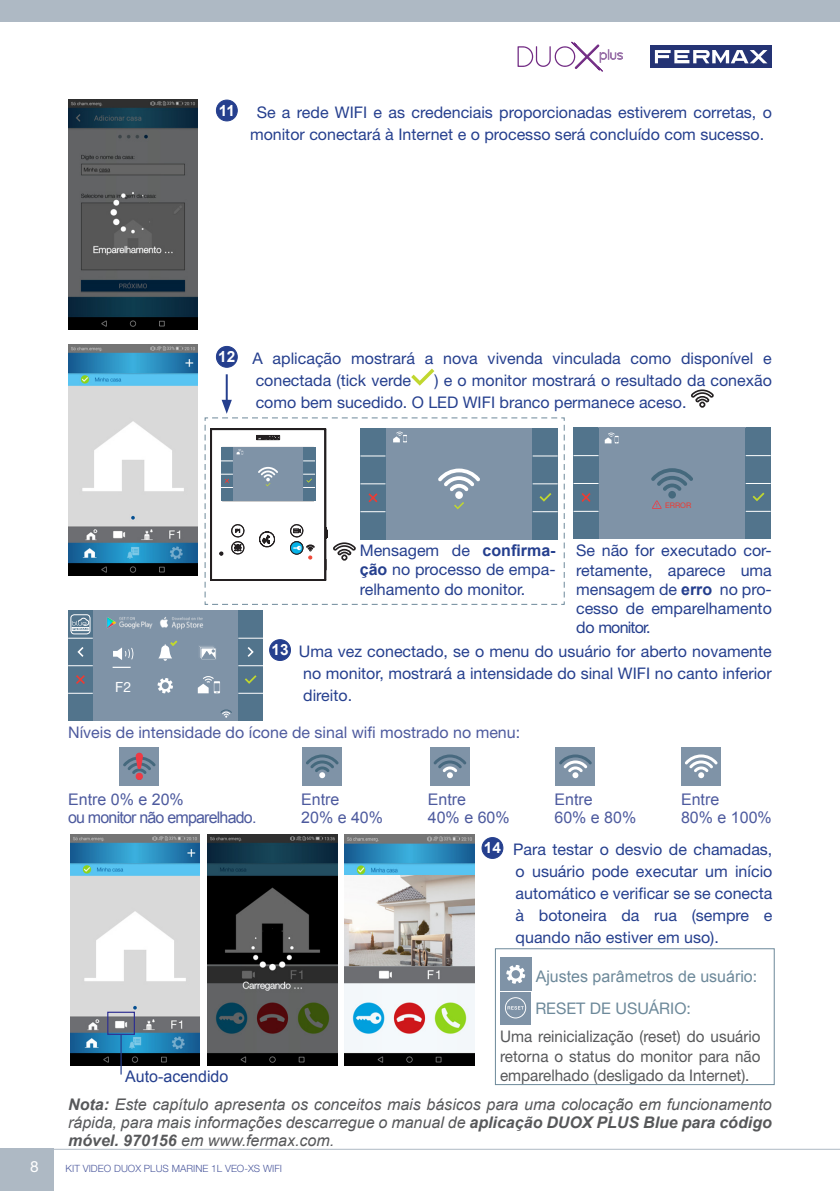
<style>
.page{position:relative;width:840px;height:1191px;background:#fff}
.page>*{position:absolute;margin:0;border:0;box-sizing:border-box;transform-origin:0 0}
.NOTAS{font:16px/22px "Helvetica Neue";color:#253f8e;text-align:justify}
.t1{font:italic 16px/18px "Arial";color:#57585a;text-align:justify}
.Nota{font:16px/19.2px "Helvetica Neue";color:#57585a;text-align:justify;scale:.95 1}
.t2{font:16px "Arial";color:#4d5a9e}
.NOTAS-2{font:16px "Helvetica Neue";color:#4d5a9e}
.Nota-2{font:16px "Arial";color:#6d899a}
.t3{font:16px "Arial";letter-spacing:-.05em;color:#4d5a9e}
.Nota-3{font:16px "Helvetica Neue";color:#6d899a}
.t4{font:16px "Arial";color:#253f8e}
.t5{font:700 15.4px "Arial";color:#fff}
.t6{font:15.4px "Helvetica Neue";color:#fff}
.t7{font:14px "Helvetica Neue LT Std";color:#fff}
.t8{font:300 10px "Helvetica Neue LT Std";letter-spacing:.005em;color:#4d5a9e}
.t9{font:7.6px "Helvetica Neue LT Std";color:#ee3b32}
.s1{font-family:"Arial";font-weight:700}
.s2{font-family:"Helvetica Neue"}
.s3{font-weight:700}
</style>
<div class="page">
<div style="left:0;top:1148px;width:53px;height:43px;background:#aeb9c4"></div>
<hr style="left:0;top:1148px;width:839px;height:1px;background:#aeb9c4">
<div style="left:0;top:0;width:839px;height:22px;background:#aeb9c4"></div>
<div style="left:650px;top:46px;width:121px;height:22px;background:#243374"></div>
<svg style="left:654px;top:50px;width:113px;height:13px"></svg>
<svg style="left:517px;top:42px;width:105px;height:30px"></svg>
<div style="left:216px;top:346px;width:21px;height:21px;background:#253f8e;border-radius:50%"></div>
<div style="left:216px;top:346px;width:21px;height:22px;border:1px solid #253f8e;border-radius:50%"></div>
<svg style="left:411px;top:368px;width:23px;height:18px"></svg>
<svg style="left:691px;top:389px;width:23px;height:19px"></svg>
<img style="left:68px;top:344px;width:130px;height:231px">
<div style="left:216px;top:100px;width:21px;height:21px;background:#253f8e;border-radius:50%"></div>
<div style="left:216px;top:100px;width:21px;height:21px;border:1px solid #253f8e;border-radius:50%"></div>
<img style="left:68px;top:99px;width:130px;height:231px">
<div style="left:269px;top:639px;width:21px;height:21px;background:#253f8e;border-radius:50%"></div>
<div style="left:269px;top:639px;width:22px;height:22px;border:1px solid #253f8e;border-radius:50%"></div>
<div style="left:482px;top:837px;width:20px;height:21px;background:#253f8e;border-radius:50%"></div>
<div style="left:481px;top:837px;width:22px;height:22px;border:1px solid #253f8e;border-radius:50%"></div>
<img style="left:70px;top:835px;width:130px;height:230px">
<img style="left:207px;top:835px;width:130px;height:230px">
<div style="left:107px;top:1011px;width:28px;height:24px;border:1px solid #2e3092"></div>
<hr style="left:120px;top:1035px;width:2px;height:39px;background:#253f8e">
<div style="left:119px;top:747px;width:40px;height:38px;background:#7f93a7"></div>
<svg style="left:123px;top:752px;width:33px;height:28px"></svg>
<div style="left:302px;top:747px;width:40px;height:38px;background:#7f93a7"></div>
<svg style="left:306px;top:754px;width:32px;height:24px"></svg>
<div style="left:430px;top:747px;width:39px;height:38px;background:#7f93a7"></div>
<svg style="left:433px;top:754px;width:33px;height:24px"></svg>
<div style="left:555px;top:747px;width:40px;height:38px;background:#7f93a7"></div>
<svg style="left:559px;top:754px;width:32px;height:24px"></svg>
<div style="left:681px;top:747px;width:39px;height:38px;background:#7f93a7"></div>
<svg style="left:685px;top:754px;width:32px;height:24px"></svg>
<hr style="left:225px;top:374px;width:2px;height:29px;background:#253f8e">
<svg style="left:204px;top:400px;width:360px;height:205px"></svg>
<div style="left:92px;top:610px;width:146px;height:111px;background:#7f93a7"></div>
<svg style="left:68px;top:610px;width:25px;height:28px"></svg>
<div style="left:68px;top:638px;width:25px;height:27px;background:#52748c"></div>
<div style="left:68px;top:665px;width:25px;height:28px;background:#52748c"></div>
<div style="left:68px;top:693px;width:25px;height:28px;background:#52748c"></div>
<svg style="left:68px;top:693px;width:25px;height:1px"></svg>
<svg style="left:68px;top:665px;width:25px;height:1px"></svg>
<svg style="left:68px;top:638px;width:25px;height:1px"></svg>
<div style="left:238px;top:610px;width:25px;height:28px;background:#52748c"></div>
<div style="left:238px;top:638px;width:25px;height:27px;background:#52748c"></div>
<div style="left:238px;top:665px;width:25px;height:28px;background:#52748c"></div>
<div style="left:238px;top:693px;width:25px;height:28px;background:#52748c"></div>
<svg style="left:238px;top:693px;width:25px;height:1px"></svg>
<svg style="left:238px;top:665px;width:25px;height:1px"></svg>
<svg style="left:238px;top:638px;width:25px;height:1px"></svg>
<svg style="left:247px;top:647px;width:6px;height:10px"></svg>
<svg style="left:77px;top:647px;width:6px;height:10px"></svg>
<svg style="left:76px;top:675px;width:9px;height:9px"></svg>
<svg style="left:245px;top:675px;width:11px;height:9px"></svg>
<svg style="left:113px;top:647px;width:20px;height:13px"></svg>
<svg style="left:157px;top:678px;width:16px;height:15px"></svg>
<svg style="left:158px;top:641px;width:19px;height:20px"></svg>
<div style="left:198px;top:645px;width:16px;height:12px;border:1px solid #7f93a7"></div>
<div style="left:199px;top:646px;width:16px;height:12px;border:1px solid #7f93a7"></div>
<div style="left:201px;top:648px;width:15px;height:12px;border:1px solid #7f93a7"></div>
<svg style="left:202px;top:650px;width:13px;height:9px"></svg>
<svg style="left:220px;top:709px;width:12px;height:8px"></svg>
<div style="left:71px;top:614px;width:19px;height:20px;border:1px solid #fff;border-radius:3px"></div>
<svg style="left:72px;top:618px;width:17px;height:12px"></svg>
<img style="left:107px;top:617px;width:96px;height:13px">
<svg style="left:112px;top:666px;width:19px;height:2px"></svg>
<svg style="left:198px;top:676px;width:22px;height:17px"></svg>
<div style="left:598px;top:427px;width:147px;height:112px;background:#7f93a7"></div>
<div style="left:573px;top:427px;width:25px;height:28px;background:#52748c"></div>
<div style="left:573px;top:455px;width:25px;height:28px;background:#52748c"></div>
<div style="left:573px;top:483px;width:25px;height:28px;background:#52748c"></div>
<div style="left:573px;top:511px;width:25px;height:28px;background:#52748c"></div>
<svg style="left:573px;top:511px;width:25px;height:1px"></svg>
<svg style="left:573px;top:483px;width:25px;height:1px"></svg>
<svg style="left:573px;top:455px;width:25px;height:1px"></svg>
<div style="left:745px;top:427px;width:25px;height:28px;background:#52748c"></div>
<div style="left:745px;top:455px;width:25px;height:28px;background:#52748c"></div>
<div style="left:745px;top:483px;width:25px;height:28px;background:#52748c"></div>
<div style="left:745px;top:511px;width:25px;height:28px;background:#52748c"></div>
<svg style="left:745px;top:511px;width:25px;height:1px"></svg>
<svg style="left:745px;top:483px;width:25px;height:1px"></svg>
<svg style="left:745px;top:455px;width:25px;height:1px"></svg>
<svg style="left:581px;top:493px;width:9px;height:9px"></svg>
<svg style="left:752px;top:492px;width:12px;height:9px"></svg>
<div style="left:668px;top:491px;width:7px;height:7px;background:#45697d;border-radius:50%"></div>
<svg style="left:651px;top:468px;width:42px;height:23px"></svg>
<svg style="left:652px;top:500px;width:9px;height:9px"></svg>
<svg style="left:604px;top:432px;width:14px;height:11px"></svg>
<img style="left:344px;top:843px;width:130px;height:222px">
<img style="left:344px;top:864px;width:130px;height:101px">
<img style="left:356px;top:864px;width:28px;height:8px">
<img style="left:344px;top:835px;width:130px;height:8px">
<div style="left:500px;top:957px;width:31px;height:33px;background:#7f93a7"></div>
<svg style="left:506px;top:965px;width:19px;height:18px"></svg>
<div style="left:500px;top:992px;width:30px;height:32px;background:#7f93a7"></div>
<svg style="left:505px;top:997px;width:21px;height:21px"></svg>
<div style="left:494px;top:948px;width:280px;height:137px;border:1px solid #6d899a"></div>
<p class="t5" style="left:218px;top:100px;width:18px">11</p>
<p class="NOTAS" style="left:250px;top:101px;width:523px;text-align:center">Se a rede WIFI e as credenciais proporcionadas estiverem corretas, o monitor conectará à Internet e o processo será concluído com sucesso.</p>
<p class="t5" style="left:218px;top:346px;width:19px">12</p>
<p class="NOTAS" style="left:252px;top:347px;width:520px">A aplicação mostrará a nova vivenda vinculada como disponível e conectada (tick verde</p>
<p class="NOTAS" style="left:255px;top:369px;width:517px;text-indent:178px">) e o monitor mostrará o resultado da conexão como bem sucedido. O LED WIFI branco permanece aceso.</p>
<p class="t7" style="left:115px;top:678px;width:17px">F2</p>
<p class="NOTAS" style="left:359px;top:541px;width:197px;line-height:19.2px">Mensagem de <span class="s1">confirma&shy;ção</span> no processo de empa&shy;relhamento do monitor.</p>
<p class="t9" style="left:664px;top:501px;width:28px">ERROR</p>
<p class="NOTAS" style="left:575px;top:541px;width:197px;line-height:19.2px">Se não for executado cor&shy;retamente, aparece uma mensagem de <span class="s1">erro</span> no pro&shy;cesso de emparelhamento do monitor.</p>
<p class="t5" style="left:271px;top:639px;width:19px">13</p>
<p class="NOTAS" style="left:298px;top:640px;width:474px">Uma vez conectado, se o menu do usuário for aberto novamente no monitor, mostrará a intensidade do sinal WIFI no canto inferior direito.</p>
<p class="NOTAS-2" style="left:68px;top:723px;width:453px">Níveis de intensidade do ícone de sinal wifi mostrado no menu:</p>
<p class="t2" style="left:68px;top:789px;width:117px">Entre 0% e 20%</p>
<p class="t3" style="left:68px;top:807px;width:190px">ou monitor não emparelhado.</p>
<p class="t2" style="left:301px;top:789px;width:40px">Entre</p>
<p class="t2" style="left:301px;top:807px;width:83px">20% e 40%</p>
<p class="t2" style="left:427px;top:789px;width:40px">Entre</p>
<p class="t2" style="left:427px;top:807px;width:83px">40% e 60%</p>
<p class="t2" style="left:554px;top:789px;width:40px">Entre</p>
<p class="t2" style="left:554px;top:807px;width:83px">60% e 80%</p>
<p class="t2" style="left:680px;top:789px;width:40px">Entre</p>
<p class="t2" style="left:680px;top:807px;width:92px">80% e 100%</p>
<p class="t4" style="left:125px;top:1066px;width:105px">Auto-acendido</p>
<p class="t5" style="left:483px;top:837px;width:19px">14</p>
<p class="NOTAS" style="left:513px;top:838px;width:261px">Para testar o desvio de chamadas, o usuário pode executar um início automático e verificar se se conecta à botoneira da rua (sempre e quando não estiver em uso).</p>
<p class="Nota-2" style="left:535px;top:966px;width:223px">Ajustes parâmetros de usuário<span class="s2">:</span></p>
<p class="Nota-3" style="left:535px;top:999px;width:157px">RESET DE USUÁRIO:</p>
<p class="Nota" style="left:500px;top:1026px;width:275px">Uma reinicialização (reset) do usuário retorna o status do monitor para não emparelhado (desligado da Internet).</p>
<p class="t1" style="left:68px;top:1095px;width:705px"><span class="s3">Nota:</span> Este capítulo apresenta os conceitos mais básicos para uma colocação em funcionamento rápida, para mais informações descarregue o manual de <span class="s3">aplicação DUOX PLUS Blue para código móvel. 970156</span> em www.fermax.com.</p>
<p class="t6" style="left:30px;top:1157px;width:10px">8</p>
<p class="t8" style="left:66px;top:1162px;width:218px">KIT VIDEO DUOX PLUS MARINE 1L VEO-XS WIFI</p>
</div>
